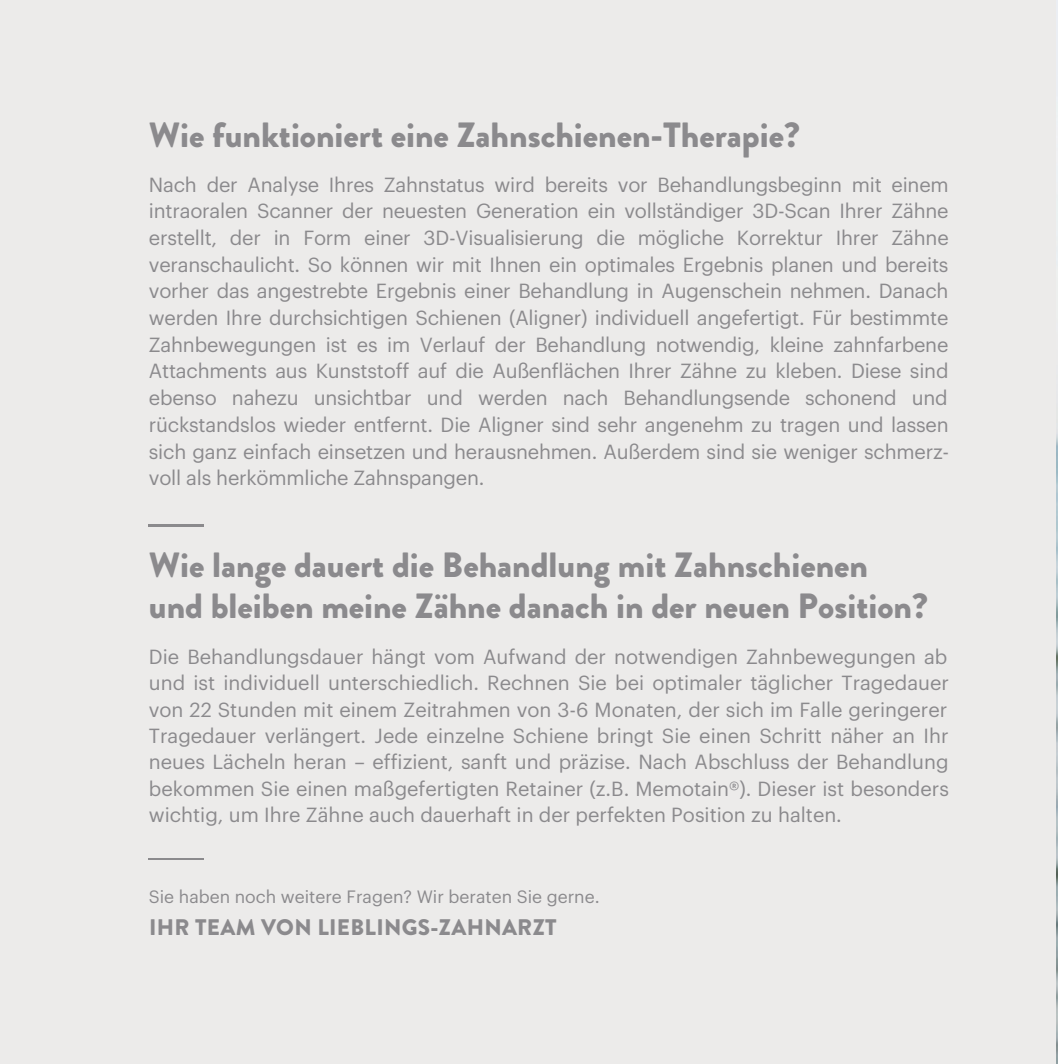
<style>
.page{position:relative;width:1058px;height:1064px;background:#fff}
.page>*{position:absolute;margin:0;border:0;box-sizing:border-box;transform-origin:0 0}
.t1{font:900 35px/41.2px "Brandon Grotesque";color:#8b8a8d}
.t2{font:900 22.5px "Brandon Grotesque";letter-spacing:.015em;color:#8b8a8d}
.t3{font:20px/26.8px "Graphik";letter-spacing:-.005em;color:#8b8a8d;text-align:justify}
.t4{font:17.5px "Graphik";color:#8b8a8d}
</style>
<div class="page">
<div style="left:0;top:0;width:1055px;height:1063px;background:#ecebea"></div>
<img style="left:1056px;top:0;width:2px;height:1063px">
<hr style="left:149px;top:524px;width:55px;height:2px;background:#8b8a8d">
<hr style="left:149px;top:857px;width:55px;height:2px;background:#8b8a8d">
<h1 class="t1" style="left:149px;top:115px;width:652px">Wie funktioniert eine Zahnschienen-Therapie?</h1>
<p class="t3" style="left:149px;top:172px;width:802px">Nach der Analyse Ihres Zahnstatus wird bereits vor Behandlungsbeginn mit einem intraoralen Scanner der neuesten Generation ein vollständiger 3D-Scan Ihrer Zähne erstellt, der in Form einer 3D-Visualisierung die mögliche Korrektur Ihrer Zähne veranschaulicht. So können wir mit Ihnen ein optimales Ergebnis planen und bereits vorher das angestrebte Ergebnis einer Behandlung in Augenschein nehmen. Danach werden Ihre durchsichtigen Schienen (Aligner) individuell angefertigt. Für bestimmte Zahnbewegungen ist es im Verlauf der Behandlung notwendig, kleine zahnfarbene Attachments aus Kunststoff auf die Außenflächen Ihrer Zähne zu kleben. Diese sind ebenso nahezu unsichtbar und werden nach Behandlungsende schonend und rückstandslos wieder entfernt. Die Aligner sind sehr angenehm zu tragen und lassen sich ganz einfach einsetzen und herausnehmen. Außerdem sind sie weniger schmerz&shy;voll als herkömmliche Zahnspangen.</p>
<h1 class="t1" style="left:149px;top:544px;width:780px">Wie lange dauert die Behandlung mit Zahnschienen und bleiben meine Zähne danach in der neuen Position?</h1>
<p class="t3" style="left:149px;top:644px;width:801px">Die Behandlungsdauer hängt vom Aufwand der notwendigen Zahnbewegungen ab und ist individuell unterschiedlich. Rechnen Sie bei optimaler täglicher Tragedauer von 22 Stunden mit einem Zeitrahmen von 3-6 Monaten, der sich im Falle geringerer Tragedauer verlängert. Jede einzelne Schiene bringt Sie einen Schritt näher an Ihr neues Lächeln heran – effizient, sanft und präzise. Nach Abschluss der Behandlung bekommen Sie einen maßgefertigten Retainer (z.B. Memotain®). Dieser ist besonders wichtig, um Ihre Zähne auch dauerhaft in der perfekten Position zu halten.</p>
<p class="t4" style="left:149px;top:888px;width:452px">Sie haben noch weitere Fragen? Wir beraten Sie gerne.</p>
<p class="t2" style="left:149px;top:911px;width:409px">IHR TEAM VON LIEBLINGS-ZAHNARZT</p>
</div>
